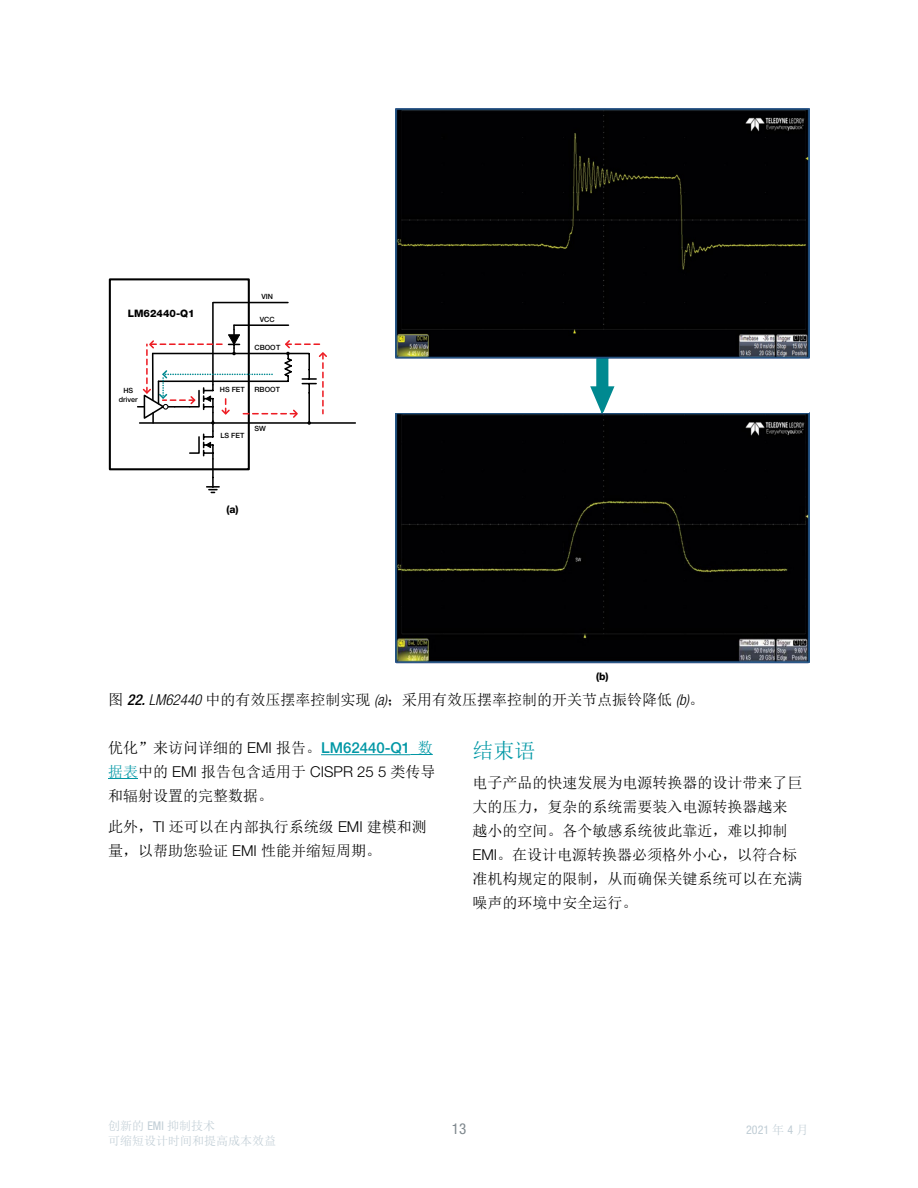
<style>
.page{position:relative;width:918px;height:1188px;background:#fff}
.page>*{position:absolute;margin:0;border:0;box-sizing:border-box;transform-origin:0 0}
.t1{font:21px "Sim Sun";color:#0097a5}
.t2{font:15px/24px "Sim Sun";color:#000}
.t3{font:condensed 15px "Helvetica Neue LT Std";color:#7d868c}
.t4{font:12px "Sim Sun";color:#c0cdd5}
.t5{font:condensed 12px "Helvetica Neue LT Std";color:#c0cdd5}
.t6{font:800 10.35px "Helvetica Neue LT Std";color:#000}
.t7{font:500 7.2px/8.7px "Helvetica Neue LT Std";color:#000;text-align:center}
.s1{font-family:"Helvetica Neue LT Std";font-weight:500;font-style:italic;font-stretch:condensed}
.s2{font-family:"Helvetica Neue LT Std";font-weight:300;font-style:italic;font-stretch:condensed}
.s3{font-family:"Helvetica Neue LT Std";font-weight:300}
.s4{font-family:"Helvetica Neue LT Std";font-weight:500;color:#0097a5}
.s5{color:#0097a5}
.s6{font-family:"Helvetica Neue LT Std";font-stretch:condensed}
.s7{font-family:"Sim Sun";font-stretch:normal}
</style>
<div class="page">
<hr style="left:321px;top:754px;width:89px;height:1px;background:#0097a5">
<svg style="left:410px;top:754px;width:23px;height:1px"></svg>
<hr style="left:108px;top:778px;width:30px;height:1px;background:#0097a5">
<svg style="left:590px;top:359px;width:24px;height:54px"></svg>
<div style="left:109px;top:278px;width:141px;height:192px;border:2px solid #000"></div>
<svg style="left:138px;top:301px;width:218px;height:192px"></svg>
<img style="left:396px;top:109px;width:413px;height:250px">
<img style="left:396px;top:413px;width:413px;height:251px">
<p class="t6" style="left:128px;top:310px;width:68px">LM62440-Q1</p>
<p class="t7" style="left:119px;top:387px;width:20px">HS driver</p>
<p class="t7" style="left:261px;top:293px;width:13px">VIN</p>
<p class="t7" style="left:260px;top:316px;width:16px">VCC</p>
<p class="t7" style="left:255px;top:344px;width:27px">CBOOT</p>
<p class="t7" style="left:220px;top:385px;width:26px">HS FET</p>
<p class="t7" style="left:255px;top:385px;width:27px">RBOOT</p>
<p class="t7" style="left:220px;top:432px;width:25px">LS FET</p>
<p class="t7" style="left:255px;top:425px;width:13px">SW</p>
<p class="t6" style="left:227px;top:505px;width:14px">(a)</p>
<p class="t6" style="left:596px;top:672px;width:14px">(b)</p>
<p class="t2" style="left:108px;top:687px;width:598px">图 <span class="s1">22.</span> <span class="s2">LM62440</span> 中的有效压摆率控制实现 <span class="s2">(a)</span>；采用有效压摆率控制的开关节点振铃降低 <span class="s2">(b)</span>。</p>
<p class="t2" style="left:108px;top:736px;width:329px">优化”来访问详细的 <span class="s3">EMI</span> 报告。<span class="s4">LM62440-Q1</span> <span class="s5">数据表</span>中的 <span class="s3">EMI</span> 报告包含适用于 <span class="s3">CISPR 25 5</span> 类传导和辐射设置的完整数据。</p>
<p class="t2" style="left:108px;top:815px;width:320px">此外，<span class="s3">TI</span> 还可以在内部执行系统级 <span class="s3">EMI</span> 建模和测量，以帮助您验证 <span class="s3">EMI</span> 性能并缩短周期。</p>
<h1 class="t1" style="left:472px;top:739px;width:64px">结束语</h1>
<p class="t2" style="left:472px;top:771px;width:331px">电子产品的快速发展为电源转换器的设计带来了巨大的压力，复杂的系统需要装入电源转换器越来越小的空间。各个敏感系统彼此靠近，难以抑制<br><span class="s3">EMI</span>。在设计电源转换器必须格外小心，以符合标准机构规定的限制，从而确保关键系统可以在充满噪声的环境中安全运行。</p>
<p class="t4" style="left:108px;top:1120px;width:109px">创新的 <span class="s6">EMI</span> 抑制技术</p>
<p class="t3" style="left:452px;top:1120px;width:16px">13</p>
<p class="t5" style="left:746px;top:1123px;width:64px">2021 <span class="s7">年</span> 4 <span class="s7">月</span></p>
<p class="t4" style="left:108px;top:1134px;width:169px">可缩短设计时间和提高成本效益</p>
</div>
